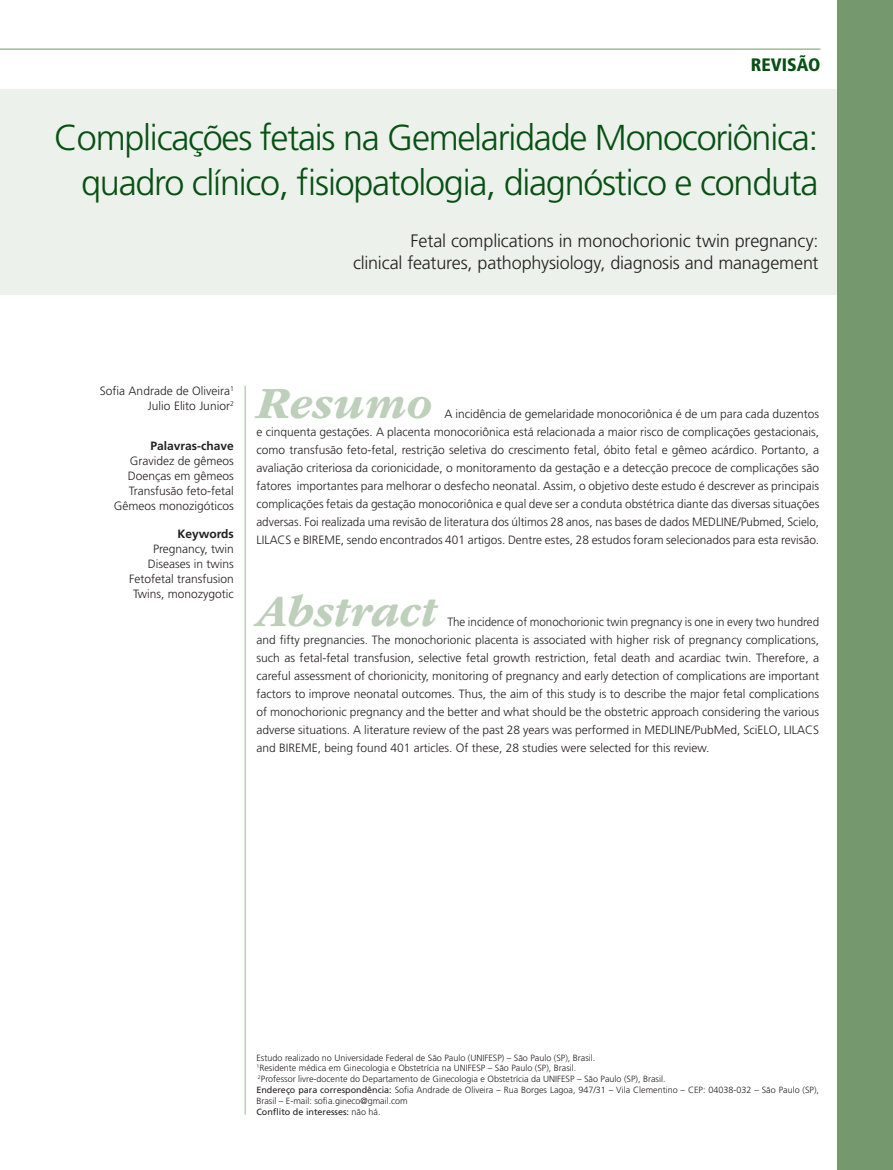
<style>
.page{position:relative;width:893px;height:1170px;background:#fff}
.page>*{position:absolute;margin:0;border:0;box-sizing:border-box;transform-origin:0 0}
._04_0_Resumo_Abstrac{font:italic 700 46.5px "ITC Garamond Std";color:#becfbb}
._01_0_Título{font:300 36px/45px "Frutiger LT Std";letter-spacing:-.035em;color:#075013;text-align:right}
._01_1_Título_Inglês{font:300 18px/21.6px "Frutiger LT Std";letter-spacing:-.01em;color:#231f20;text-align:right}
.t1{font:900 condensed 18px "Frutiger LT Std";color:#075013}
._04_0_Resumo_Abstrac-2{font:300 12px/18px "Frutiger LT Std";color:#231f20;text-align:justify}
._04_2_Palavras-chave{font:300 12px "Frutiger LT Std";color:#231f20}
._04_3_Keywords{font:300 12px "Frutiger LT Std";color:#231f20}
._02_0_Autores{font:300 12px "Frutiger LT Std";color:#231f20}
._04_1_Título_palavra{font:700 12px "Frutiger LT Std";color:#231f20}
._02_2_Autor-tilulaçã{font:300 9px/10.8px "Frutiger LT Std";color:#231f20}
._02_1_instituição{font:300 9px "Frutiger LT Std";color:#231f20}
._02_2_Autor-tilulaçã-2{font:9px "Frutiger LT Std";color:#231f20}
.s1{font-weight:400}
.s2{font-weight:300}
</style>
<div class="page">
<hr style="left:0;top:49px;width:820px;height:1px;background:#76986f">
<hr style="left:244px;top:385px;width:2px;height:729px;background:#becfbb">
<div style="left:0;top:89px;width:893px;height:205px;background:#ecf1eb"></div>
<div style="left:838px;top:0;width:55px;height:1169px;background:#76986f"></div>
<h3 class="t1" style="left:751px;top:54px;width:71px">REVISÃO</h3>
<p class="_01_0_Título" style="left:54px;top:116px;width:766px">Complicações fetais na Gemelaridade Monocoriônica: quadro clínico, fisiopatologia, diagnóstico e conduta</p>
<p class="_01_1_Título_Inglês" style="left:353px;top:230px;width:467px">Fetal complications in monochorionic twin pregnancy:<br>clinical features, pathophysiology, diagnosis and management</p>
<p class="_02_0_Autores" style="left:100px;top:383px;width:135px">Sofia Andrade de Oliveira<sup>1</sup></p>
<p class="_02_0_Autores" style="left:148px;top:398px;width:87px">Julio Elito Junior<sup>2</sup></p>
<p class="_04_1_Título_palavra" style="left:150px;top:439px;width:85px">Palavras-chave</p>
<p class="_04_2_Palavras-chave" style="left:130px;top:454px;width:106px">Gravidez de gêmeos</p>
<p class="_04_2_Palavras-chave" style="left:128px;top:469px;width:108px">Doenças em gêmeos</p>
<p class="_04_2_Palavras-chave" style="left:129px;top:484px;width:106px">Transfusão feto-fetal</p>
<p class="_04_2_Palavras-chave" style="left:114px;top:499px;width:122px">Gêmeos monozigóticos</p>
<p class="_04_1_Título_palavra" style="left:177px;top:526px;width:58px">Keywords</p>
<p class="_04_3_Keywords" style="left:153px;top:542px;width:82px">Pregnancy, twin</p>
<p class="_04_3_Keywords" style="left:148px;top:557px;width:88px">Diseases in twins</p>
<p class="_04_3_Keywords" style="left:129px;top:572px;width:106px">Fetofetal transfusion</p>
<p class="_04_3_Keywords" style="left:133px;top:587px;width:102px">Twins, monozygotic</p>
<p class="_04_0_Resumo_Abstrac" style="left:256px;top:378px;width:177px">Resumo</p>
<p class="_04_0_Resumo_Abstrac-2" style="left:256px;top:405px;width:564px;text-indent:188px">A incidência de gemelaridade monocoriônica é de um para cada duzentos e cinquenta gestações. A placenta monocoriônica está relacionada a maior risco de complicações gestacionais, como transfusão feto-fetal, restrição seletiva do crescimento fetal, óbito fetal e gêmeo acárdico. Portanto, a avaliação criteriosa da corionicidade, o monitoramento da gestação e a detecção precoce de complicações são fatores importantes para melhorar o desfecho neonatal. Assim, o objetivo deste estudo é descrever as principais complicações fetais da gestação monocoriônica e qual deve ser a conduta obstétrica diante das diversas situações adversas. Foi realizada uma revisão de literatura dos últimos 28 anos, nas bases de dados MEDLINE/Pubmed, Scielo, LILACS e BIREME, sendo encontrados 401 artigos. Dentre estes, 28 estudos foram selecionados para esta revisão.</p>
<p class="_04_0_Resumo_Abstrac" style="left:256px;top:585px;width:182px">Abstract</p>
<p class="_04_0_Resumo_Abstrac-2" style="left:256px;top:612px;width:564px;text-indent:191px">The incidence of monochorionic twin pregnancy is one in every two hundred and fifty pregnancies. The monochorionic placenta is associated with higher risk of pregnancy complications, such as fetal-fetal transfusion, selective fetal growth restriction, fetal death and acardiac twin. Therefore, a careful assessment of chorionicity, monitoring of pregnancy and early detection of complications are important factors to improve neonatal outcomes. Thus, the aim of this study is to describe the major fetal complications of monochorionic pregnancy and the better and what should be the obstetric approach considering the various adverse situations. A literature review of the past 28 years was performed in MEDLINE/PubMed, SciELO, LILACS and BIREME, being found 401 articles. Of these, 28 studies were selected for this review.</p>
<p class="_02_1_instituição" style="left:256px;top:1052px;width:340px">Estudo realizado no Universidade Federal de São Paulo (UNIFESP) – São Paulo (SP), Brasil.</p>
<p class="_02_2_Autor-tilulaçã" style="left:256px;top:1062px;width:321px"><sup>1</sup>Residente médica em Ginecologia e Obstetrícia na UNIFESP – São Paulo (SP), Brasil.</p>
<p class="_02_2_Autor-tilulaçã" style="left:258px;top:1073px;width:409px"><sup>2</sup>Professor livre-docente do Departamento de Ginecologia e Obstetrícia da UNIFESP – São Paulo (SP), Brasil.</p>
<p class="_02_2_Autor-tilulaçã" style="left:256px;top:1084px;width:564px"><span class="s1">Endereço para correspondência:</span> Sofia Andrade de Oliveira – Rua Borges Lagoa, 947/31 – Vila Clementino – CEP: 04038-032 – São Paulo (SP),<br>Brasil – E-mail: sofia.gineco@gmail.com</p>
<p class="_02_2_Autor-tilulaçã-2" style="left:256px;top:1106px;width:126px">Conflito de interesses: <span class="s2">não há.</span></p>
</div>
